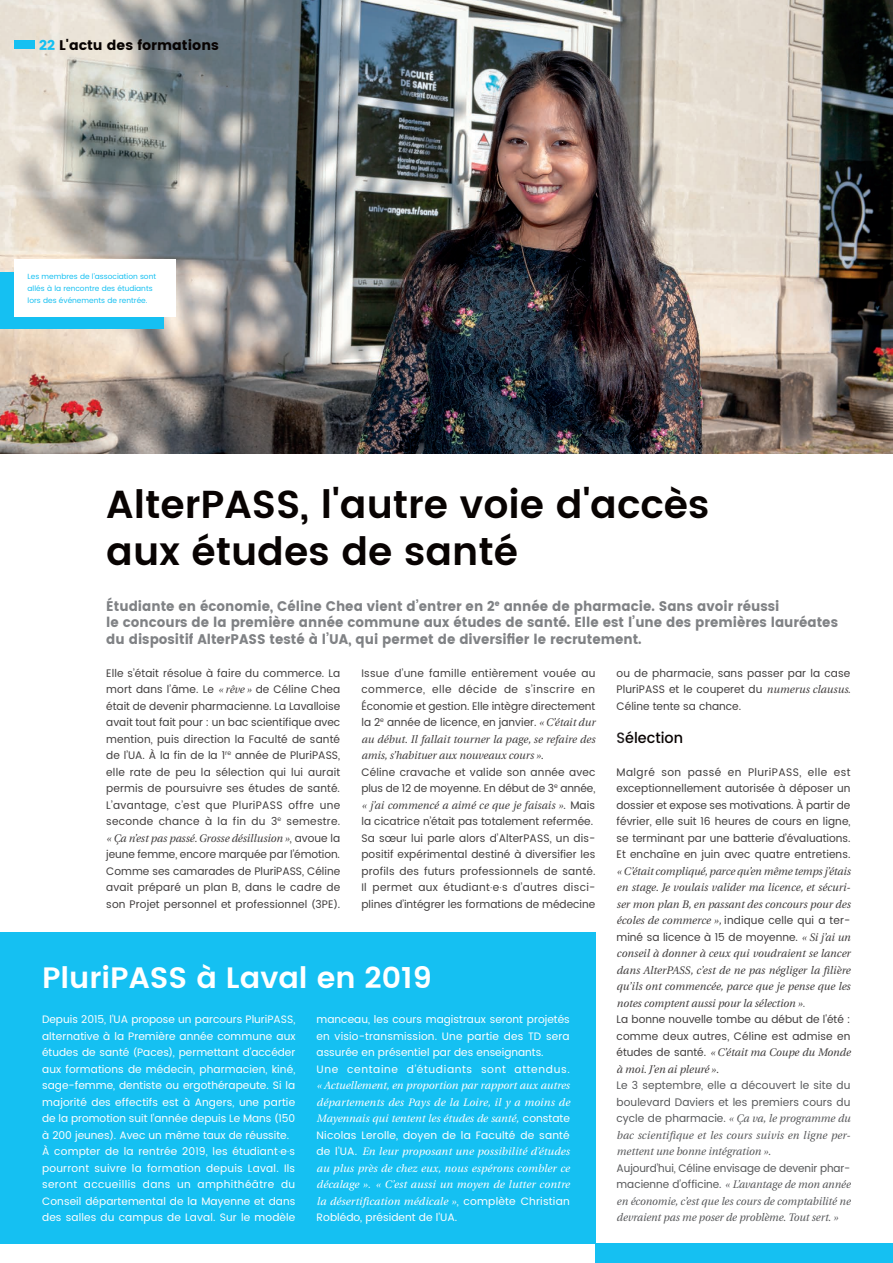
<style>
.page{position:relative;width:893px;height:1263px;background:#fff}
.page>*{position:absolute;margin:0;border:0;box-sizing:border-box;transform-origin:0 0}
.t1{font:600 39px/46.8px "UA Poppins Texte";color:#080302}
.t2{font:600 29.55px "UA Poppins Texte";color:#fff}
.t3{font:500 15px "UA Poppins Texte";color:#080302;scale:.96 1}
.t4{font:700 13.95px/16.5px "UA Poppins Texte";color:#808285;scale:.95 1}
.t5{font:700 13.95px "UA Poppins Texte";color:#080302}
.t6{font:10.95px/16.5px "UA Poppins Texte";letter-spacing:.01em;color:#403d3d;text-align:justify}
.t7{font:italic 10.95px/16.5px "UA Poppins Texte";color:#403d3d}
.t8{font:italic 10.95px/16.5px "UA Poppins Texte";color:#57585a;text-align:justify}
.t9{font:italic 10.95px/16.5px "UA Poppins Texte";color:#57585a;text-align:justify;scale:.96 1}
.t10{font:10.8px/16.5px "UA Poppins Texte";letter-spacing:.01em;color:#fff}
.t11{font:italic 10.8px/16.5px "UA Poppins Texte";letter-spacing:.015em;color:#fff;text-align:justify}
.t12{font:7.5px/12px "UA Poppins Texte";color:#15c0f2}
.s1{color:#15c0f2}
.s2{font-style:italic}
.s3{font-style:normal}
.s4{color:#231f20}
.s5{font-style:normal;color:#57585a}
</style>
<div class="page">
<img style="left:0;top:0;width:893px;height:454px">
<div style="left:0;top:933px;width:595px;height:311px;background:#15c0f2"></div>
<div style="left:595px;top:1244px;width:298px;height:19px;background:#15c0f2"></div>
<div style="left:14px;top:41px;width:20px;height:8px;background:#15c0f2"></div>
<div style="left:0;top:272px;width:164px;height:57px;background:#15c0f2"></div>
<div style="left:14px;top:259px;width:161px;height:58px;background:#fff"></div>
<p class="t5" style="left:39px;top:37px;width:181px"><span class="s1">22</span> L'actu des formations</p>
<p class="t12" style="left:28px;top:270px;width:130px">Les membres de l’association sont allés à la rencontre des étudiants lors des événements de rentrée.</p>
<h1 class="t1" style="left:106px;top:479px;width:605px">AlterPASS, l'autre voie d'accès aux études de santé</h1>
<p class="t4" style="left:106px;top:597px;width:772px">Étudiante en économie, Céline Chea vient d’entrer en 2<sup>e</sup> année de pharmacie. Sans avoir réussi<br>le concours de la première année commune aux études de santé. Elle est l’une des premières lauréates du dispositif AlterPASS testé à l’UA, qui permet de diversifier le recrutement.</p>
<p class="t6" style="left:106px;top:665px;width:235px">Elle s’était résolue à faire du commerce. La mort dans l’âme. Le <span class="s2">« rêve »</span> de Céline Chea était de devenir pharmacienne. La Lavalloise avait tout fait pour : un bac scientifique avec mention, puis direction la Faculté de santé de l’UA. À la fin de la 1<sup>re</sup> année de PluriPASS, elle rate de peu la sélection qui lui aurait permis de poursuivre ses études de santé.<br>L’avantage, c’est que PluriPASS offre une seconde chance à la fin du 3<sup>e</sup> semestre. <span class="s2">« Ça n’est pas passé. Grosse désillusion »</span>, avoue la jeune femme, encore marquée par l’émotion.<br>Comme ses camarades de PluriPASS, Céline avait préparé un plan B, dans le cadre de son Projet personnel et professionnel (3PE).</p>
<p class="t6" style="left:361px;top:665px;width:235px">Issue d’une famille entièrement vouée au commerce, elle décide de s’inscrire en Économie et gestion. Elle intègre directement la 2<sup>e</sup> année de licence, en janvier. <span class="s2">« C’était dur au début. Il fallait tourner la page, se refaire des amis, s’habituer aux nouveaux cours ».</span></p>
<p class="t6" style="left:361px;top:764px;width:236px;text-align:left">Céline cravache et valide son année avec plus de 12 de moyenne. En début de 3<sup>e</sup> année, <span class="s2">« j’ai commencé a aimé ce que je faisais »</span>. Mais la cicatrice n’était pas totalement refermée.<br>Sa sœur lui parle alors d’AlterPASS, un dis&shy;positif expérimental destiné à diversifier les profils des futurs professionnels de santé.<br>Il permet aux étudiant·e·s d’autres disci&shy;plines d’intégrer les formations de médecine</p>
<h2 class="t2" style="left:42px;top:955px;width:391px">PluriPASS à Laval en 2019</h2>
<p class="t10" style="left:42px;top:1011px;width:255px">Depuis 2015, l’UA propose un parcours PluriPASS, alternative à la Première année commune aux études de santé (Paces), permettant d’accéder aux formations de médecin, pharmacien, kiné, sage-femme, dentiste ou ergothérapeute. Si la majorité des effectifs est à Angers, une partie de la promotion suit l’année depuis Le Mans (150 à 200 jeunes). Avec un même taux de réussite.<br>À compter de la rentrée 2019, les étudiant·e·s pourront suivre la formation depuis Laval. Ils seront accueillis dans un amphithéâtre du Conseil départemental de la Mayenne et dans des salles du campus de Laval. Sur le modèle</p>
<p class="t10" style="left:317px;top:1011px;width:255px">manceau, les cours magistraux seront projetés en visio-transmission. Une partie des TD sera assurée en présentiel par des enseignants.<br>Une centaine d’étudiants sont attendus.</p>
<p class="t11" style="left:317px;top:1077px;width:255px">« Actuellement, en proportion par rapport aux autres départements des Pays de la Loire, il y a moins de Mayennais qui tentent les études de santé, <span class="s3">constate Nicolas Lerolle, doyen de la Faculté de santé de l’UA.</span> En leur proposant une possibilité d’études au plus près de chez eux, nous espérons combler ce décalage »<span class="s3">.</span> « C’est aussi un moyen de lutter contre la désertification médicale »<span class="s3">, complète Christian Roblédo, président de l’UA.</span></p>
<p class="t6" style="left:617px;top:665px;width:236px">ou de pharmacie, sans passer par la case PluriPASS et le couperet du <span class="s2">numerus clausus</span>.<br>Céline tente sa chance.</p>
<h3 class="t3" style="left:617px;top:726px;width:71px"><span class="s4">S</span>élection</h3>
<p class="t6" style="left:617px;top:764px;width:235px">Malgré son passé en PluriPASS, elle est exceptionnellement autorisée à déposer un dossier et expose ses motivations. À partir de février, elle suit 16 heures de cours en ligne, se terminant par une batterie d’évaluations.<br>Et enchaîne en juin avec quatre entretiens.</p>
<p class="t7" style="left:617px;top:862px;width:235px">« C’était compliqué, parce qu’en même temps j’étais en stage. Je voulais valider ma licence, et sécuri&shy;ser mon plan B, en passant des concours pour des écoles de commerce », <span class="s3">indique celle qui a ter&shy;miné sa licence à 15 de moyenne.</span> « Si j’ai un conseil à donner à ceux qui voudraient se lancer dans AlterPASS, c’est de ne pas négliger la filière qu’ils ont commencée, parce que je pense que les notes comptent aussi pour la sélection »<span class="s5">.<br></span><span class="s3">La bonne nouvelle tombe au début de l'été : comme deux autres, Céline est admise en études de santé.</span> « C’était ma Coupe du Monde à moi. J’en ai pleuré ».</p>
<p class="t8" style="left:617px;top:1076px;width:235px"><span class="s3">Le 3 septembre, elle a découvert le site du boulevard Daviers et les premiers cours du cycle de pharmacie.</span> « Ça va, le programme du bac scientifique et les cours suivis en ligne per&shy;mettent une bonne intégration ».</p>
<p class="t9" style="left:617px;top:1159px;width:245px"><span class="s3">Aujourd’hui, Céline envisage de devenir phar&shy;macienne d’officine.</span> « L’avantage de mon année en économie, c’est que les cours de comptabilité ne devraient pas me poser de problème. Tout sert. »</p>
</div>
